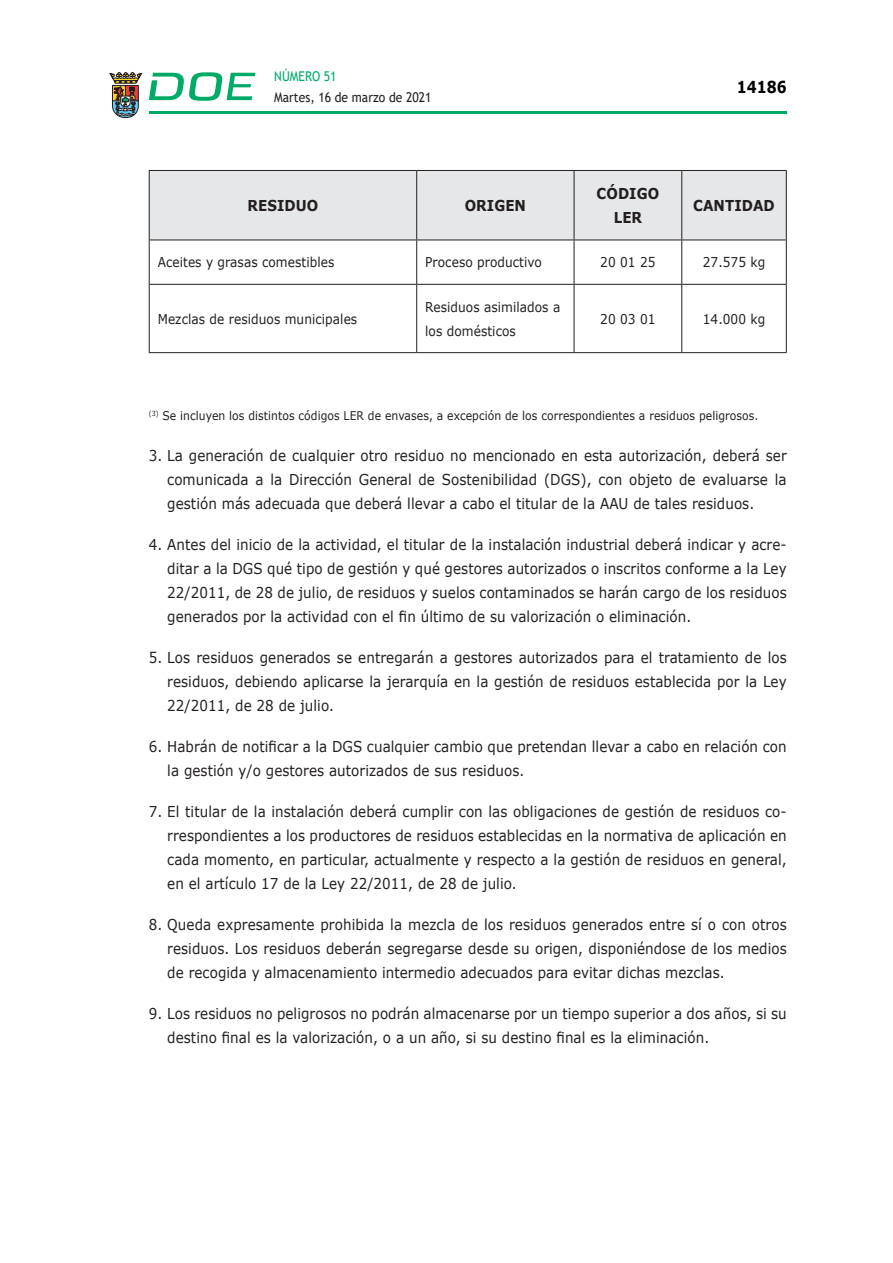
<style>
.page{position:relative;width:893px;height:1263px;background:#fff}
.page>*{position:absolute;margin:0;border:0;box-sizing:border-box;transform-origin:0 0}
.t1{font:700 16.5px "Verdana";color:#000;scale:.85 1}
.CUERPO_DE_TEXTO{font:15px/24px "Verdana";letter-spacing:.005em;color:#231f20;text-align:justify;scale:.9 1}
.ENCABEZADO_TABLA{font:700 15px/24px "Verdana";letter-spacing:.005em;color:#231f20;text-align:center;scale:.9 1}
.CUERPO_DE_TEXTO-2{font:13.5px/24px "Verdana";letter-spacing:.005em;color:#231f20;scale:.9 1}
.t2{font:13.5px "Trebuchet MS";color:#231f20;scale:.9 1}
.t3{font:13.5px "Trebuchet MS";color:#00ab67;scale:.9 1}
.CUERPO_DE_TEXTO-3{font:12px "Verdana";letter-spacing:.005em;color:#231f20;scale:.9 1}
</style>
<div class="page">
<hr style="left:149px;top:111px;width:638px;height:3px;background:#00ab66">
<svg style="left:109px;top:72px;width:33px;height:46px"></svg>
<svg style="left:149px;top:72px;width:106px;height:29px"></svg>
<div style="left:150px;top:171px;width:636px;height:69px;background:#e6e7e9"></div>
<hr style="left:149px;top:170px;width:268px;height:1px;background:#231f20">
<hr style="left:149px;top:171px;width:1px;height:69px;background:#231f20">
<hr style="left:417px;top:170px;width:157px;height:1px;background:#231f20">
<hr style="left:416px;top:171px;width:1px;height:69px;background:#231f20">
<hr style="left:574px;top:170px;width:108px;height:1px;background:#231f20">
<hr style="left:574px;top:171px;width:1px;height:69px;background:#231f20">
<hr style="left:682px;top:170px;width:105px;height:1px;background:#231f20">
<hr style="left:681px;top:171px;width:1px;height:69px;background:#231f20">
<hr style="left:786px;top:171px;width:1px;height:69px;background:#231f20">
<hr style="left:149px;top:240px;width:268px;height:1px;background:#231f20">
<hr style="left:149px;top:240px;width:1px;height:44px;background:#231f20">
<hr style="left:417px;top:240px;width:157px;height:1px;background:#231f20">
<hr style="left:416px;top:240px;width:1px;height:44px;background:#231f20">
<hr style="left:574px;top:240px;width:108px;height:1px;background:#231f20">
<hr style="left:574px;top:240px;width:1px;height:44px;background:#231f20">
<hr style="left:682px;top:240px;width:105px;height:1px;background:#231f20">
<hr style="left:681px;top:240px;width:1px;height:44px;background:#231f20">
<hr style="left:786px;top:240px;width:1px;height:44px;background:#231f20">
<hr style="left:149px;top:284px;width:268px;height:1px;background:#231f20">
<hr style="left:149px;top:285px;width:1px;height:67px;background:#231f20">
<hr style="left:417px;top:284px;width:157px;height:1px;background:#231f20">
<hr style="left:416px;top:285px;width:1px;height:67px;background:#231f20">
<hr style="left:574px;top:284px;width:108px;height:1px;background:#231f20">
<hr style="left:574px;top:285px;width:1px;height:67px;background:#231f20">
<hr style="left:682px;top:284px;width:105px;height:1px;background:#231f20">
<hr style="left:681px;top:285px;width:1px;height:67px;background:#231f20">
<hr style="left:786px;top:285px;width:1px;height:67px;background:#231f20">
<hr style="left:149px;top:352px;width:268px;height:1px;background:#231f20">
<hr style="left:417px;top:352px;width:157px;height:1px;background:#231f20">
<hr style="left:574px;top:352px;width:108px;height:1px;background:#231f20">
<hr style="left:682px;top:352px;width:105px;height:1px;background:#231f20">
<p class="t3" style="left:274px;top:67px;width:71px">NÚMERO 51</p>
<p class="t2" style="left:274px;top:88px;width:176px">Martes, 16 de marzo de 2021</p>
<p class="ENCABEZADO_TABLA" style="left:248px;top:193px;width:80px">RESIDUO</p>
<p class="ENCABEZADO_TABLA" style="left:465px;top:193px;width:70px">ORIGEN</p>
<p class="t1" style="left:737px;top:75px;width:60px">14186</p>
<p class="ENCABEZADO_TABLA" style="left:597px;top:181px;width:71px">CÓDIGO<br>LER</p>
<p class="ENCABEZADO_TABLA" style="left:693px;top:193px;width:92px">CANTIDAD</p>
<p class="CUERPO_DE_TEXTO-2" style="left:158px;top:250px;width:198px">Aceites y grasas comestibles</p>
<p class="CUERPO_DE_TEXTO-2" style="left:425px;top:250px;width:131px">Proceso productivo</p>
<p class="CUERPO_DE_TEXTO-2" style="left:600px;top:250px;width:63px">20 01 25</p>
<p class="CUERPO_DE_TEXTO-2" style="left:703px;top:250px;width:71px">27.575 kg</p>
<p class="CUERPO_DE_TEXTO-2" style="left:158px;top:307px;width:223px">Mezclas de residuos municipales</p>
<p class="CUERPO_DE_TEXTO-2" style="left:425px;top:295px;width:152px">Residuos asimilados a los domésticos</p>
<p class="CUERPO_DE_TEXTO-2" style="left:600px;top:307px;width:63px">20 03 01</p>
<p class="CUERPO_DE_TEXTO-2" style="left:703px;top:307px;width:71px">14.000 kg</p>
<p class="CUERPO_DE_TEXTO-3" style="left:149px;top:407px;width:679px"><sup>(3)</sup> Se incluyen los distintos códigos LER de envases, a excepción de los correspondientes a residuos peligrosos.</p>
<p class="CUERPO_DE_TEXTO" style="left:167px;top:443px;width:690px;text-indent:-18px">3. La generación de cualquier otro residuo no mencionado en esta autorización, deberá ser comunicada a la Dirección General de Sostenibilidad (DGS), con objeto de evaluarse la gestión más adecuada que deberá llevar a cabo el titular de la AAU de tales residuos.</p>
<p class="CUERPO_DE_TEXTO" style="left:167px;top:532px;width:690px;text-indent:-18px">4. Antes del inicio de la actividad, el titular de la instalación industrial deberá indicar y acre&shy;ditar a la DGS qué tipo de gestión y qué gestores autorizados o inscritos conforme a la Ley 22/2011, de 28 de julio, de residuos y suelos contaminados se harán cargo de los residuos generados por la actividad con el fin último de su valorización o eliminación.</p>
<p class="CUERPO_DE_TEXTO" style="left:167px;top:645px;width:690px;text-indent:-18px">5. Los residuos generados se entregarán a gestores autorizados para el tratamiento de los residuos, debiendo aplicarse la jerarquía en la gestión de residuos establecida por la Ley 22/2011, de 28 de julio.</p>
<p class="CUERPO_DE_TEXTO" style="left:167px;top:734px;width:690px;text-indent:-18px">6. Habrán de notificar a la DGS cualquier cambio que pretendan llevar a cabo en relación con la gestión y/o gestores autorizados de sus residuos.</p>
<p class="CUERPO_DE_TEXTO" style="left:167px;top:799px;width:690px;text-indent:-18px">7. El titular de la instalación deberá cumplir con las obligaciones de gestión de residuos co&shy;rrespondientes a los productores de residuos establecidas en la normativa de aplicación en cada momento, en particular, actualmente y respecto a la gestión de residuos en general, en el artículo 17 de la Ley 22/2011, de 28 de julio.</p>
<p class="CUERPO_DE_TEXTO" style="left:167px;top:912px;width:690px;text-indent:-18px">8. Queda expresamente prohibida la mezcla de los residuos generados entre sí o con otros residuos. Los residuos deberán segregarse desde su origen, disponiéndose de los medios de recogida y almacenamiento intermedio adecuados para evitar dichas mezclas.</p>
<p class="CUERPO_DE_TEXTO" style="left:167px;top:1001px;width:690px;text-indent:-18px">9. Los residuos no peligrosos no podrán almacenarse por un tiempo superior a dos años, si su destino final es la valorización, o a un año, si su destino final es la eliminación.</p>
</div>
